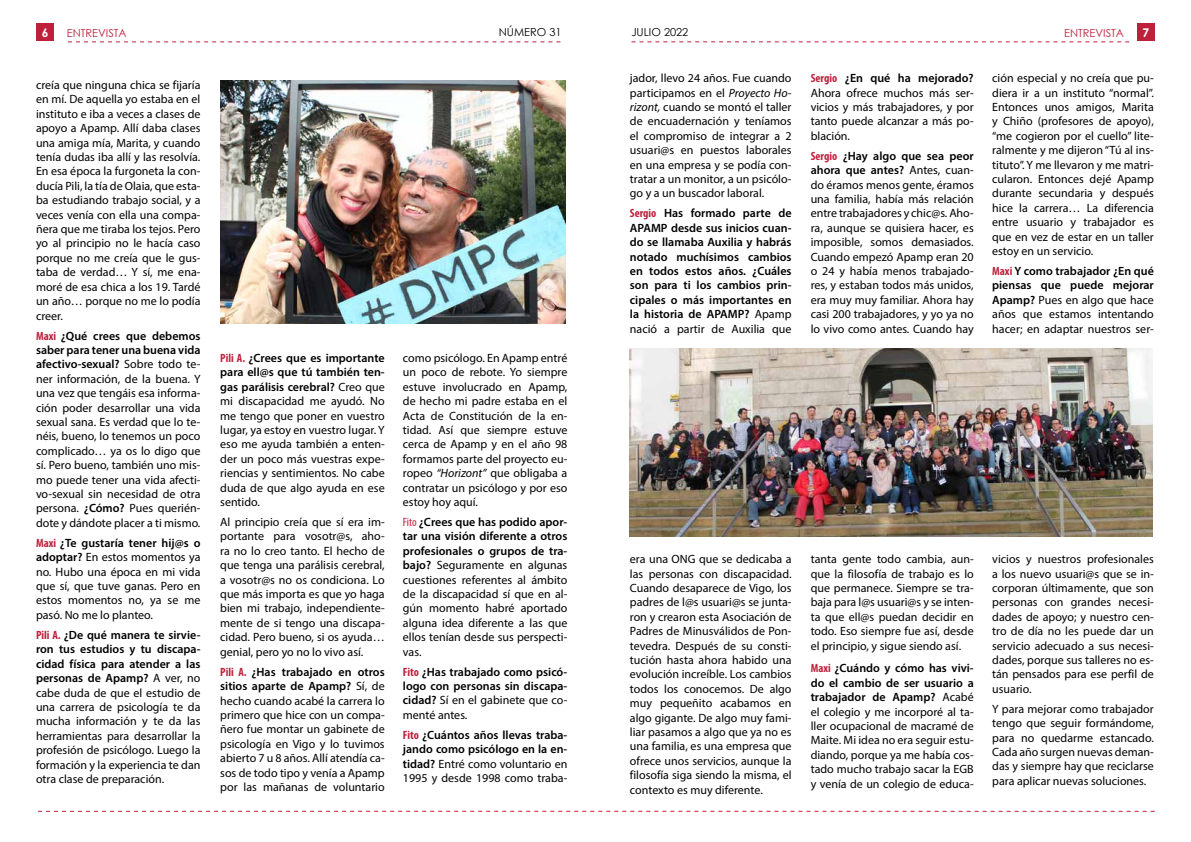
<style>
.page{position:relative;width:1191px;height:842px;background:#fff}
.page>*{position:absolute;margin:0;border:0;box-sizing:border-box;transform-origin:0 0}
.t1{font:12px/14.4px "Myriad Pro";color:#000;text-align:justify}
.t2{font:600 12px/14.4px "Myriad Pro";color:#000;text-align:justify}
.t3{font:700 12px "Century Gothic";color:#fff}
.t4{font:11px "Century Gothic";color:#be203c}
.t5{font:11px "Century Gothic";color:#000}
.s1{font-style:italic}
.s2{font-weight:700;font-stretch:condensed;color:#be203c}
.s3{font-weight:400}
.s4{font-weight:600}
.s5{font-stretch:condensed;color:#be203c}
</style>
<div class="page">
<svg style="left:38px;top:811px;width:1116px;height:1px"></svg>
<svg style="left:631px;top:41px;width:498px;height:1px"></svg>
<div style="left:1137px;top:23px;width:17px;height:18px;background:#be203c"></div>
<svg style="left:68px;top:41px;width:492px;height:1px"></svg>
<div style="left:36px;top:23px;width:18px;height:18px;background:#be203c"></div>
<img style="left:630px;top:349px;width:522px;height:187px">
<img style="left:220px;top:80px;width:345px;height:243px">
<p class="t3" style="left:42px;top:23px;width:8px">6</p>
<p class="t4" style="left:67px;top:25px;width:61px">ENTREVISTA</p>
<p class="t5" style="left:499px;top:25px;width:64px">NÚMERO 31</p>
<p class="t5" style="left:631px;top:24px;width:59px">JULIO 2022</p>
<p class="t4" style="left:1064px;top:25px;width:61px">ENTREVISTA</p>
<p class="t3" style="left:1142px;top:23px;width:8px">7</p>
<p class="t1" style="left:630px;top:71px;width:163px">jador, llevo 24 años. Fue cuando participamos en el <span class="s1">Proyecto Ho&shy;rizont,</span> cuando se montó el taller de encuadernación y teníamos el compromiso de integrar a 2 usuari@s en puestos laborales en una empresa y se podía con&shy;tratar a un monitor, a un psicólo&shy;go y a un buscador laboral.</p>
<p class="t2" style="left:630px;top:206px;width:163px"><span class="s2">Sergio</span> Has formado parte de APAMP desde sus inicios cuan&shy;do se llamaba Auxilia y habrás notado muchísimos cambios en todos estos años. ¿Cuáles son para ti los cambios prin&shy;cipales o más importantes en la historia de APAMP? <span class="s3">Apamp nació a partir de Auxilia que</span></p>
<p class="t1" style="left:810px;top:71px;width:165px"><span class="s2">Sergio</span> <span class="s4">¿En qué ha mejorado?<br></span>Ahora ofrece muchos más ser&shy;vicios y más trabajadores, y por tanto puede alcanzar a más po&shy;blación.</p>
<p class="t1" style="left:810px;top:148px;width:165px"><span class="s2">Sergio</span> <span class="s4">¿Hay algo que sea peor ahora que antes?</span> Antes, cuan&shy;do éramos menos gente, éramos una familia, había más relación entre trabajadores y chic@s. Aho&shy;ra, aunque se quisiera hacer, es imposible, somos demasiados.<br>Cuando empezó Apamp eran 20 o 24 y había menos trabajado&shy;res, y estaban todos más unidos, era muy muy familiar. Ahora hay casi 200 trabajadores, y yo ya no lo vivo como antes. Cuando hay</p>
<p class="t1" style="left:992px;top:71px;width:163px">ción especial y no creía que pu&shy;diera ir a un instituto “normal”.<br>Entonces unos amigos, Marita y Chiño (profesores de apoyo), “me cogieron por el cuello” lite&shy;ralmente y me dijeron “Tú al ins&shy;tituto”. Y me llevaron y me matri&shy;cularon. Entonces dejé Apamp durante secundaria y después hice la carrera… La diferencia entre usuario y trabajador es que en vez de estar en un taller estoy en un servicio.</p>
<p class="t1" style="left:992px;top:264px;width:163px"><span class="s2">Maxi</span> <span class="s4">Y como trabajador ¿En qué piensas que puede mejorar Apamp?</span> Pues en algo que hace años que estamos intentando hacer; en adaptar nuestros ser-</p>
<p class="t1" style="left:36px;top:78px;width:166px">creía que ninguna chica se fijaría en mí. De aquella yo estaba en el instituto e iba a veces a clases de apoyo a Apamp. Allí daba clases una amiga mía, Marita, y cuando tenía dudas iba allí y las resolvía.<br>En esa época la furgoneta la con&shy;ducía Pili, la tía de Olaia, que esta&shy;ba estudiando trabajo social, y a veces venía con ella una compa&shy;ñera que me tiraba los tejos. Pero yo al principio no le hacía caso porque no me creía que le gus&shy;taba de verdad… Y sí, me ena&shy;moré de esa chica a los 19. Tardé un año… porque no me lo podía creer.</p>
<p class="t1" style="left:36px;top:328px;width:166px"><span class="s2">Maxi</span> <span class="s4">¿Qué crees que debemos saber para tener una buena vida afectivo-sexual?</span> Sobre todo te&shy;ner información, de la buena. Y una vez que tengáis esa informa&shy;ción poder desarrollar una vida sexual sana. Es verdad que lo te&shy;néis, bueno, lo tenemos un poco complicado… ya os lo digo que sí. Pero bueno, también uno mis&shy;mo puede tener una vida afecti&shy;vo-sexual sin necesidad de otra persona. <span class="s4">¿Cómo?</span> Pues querién&shy;dote y dándote placer a ti mismo.</p>
<p class="t1" style="left:36px;top:535px;width:166px"><span class="s2">Maxi</span> <span class="s4">¿Te gustaría tener hij@s o adoptar?</span> En estos momentos ya no. Hubo una época en mi vida que sí, que tuve ganas. Pero en estos momentos no, ya se me pasó. No me lo planteo.</p>
<p class="t1" style="left:36px;top:627px;width:166px"><span class="s2">Pili A.</span> <span class="s4">¿De qué manera te sirvie&shy;ron tus estudios y tu discapa&shy;cidad física para atender a las personas de Apamp?</span> A ver, no cabe duda de que el estudio de una carrera de psicología te da mucha información y te da las herramientas para desarrollar la profesión de psicólogo. Luego la formación y la experiencia te dan otra clase de preparación.</p>
<p class="t1" style="left:403px;top:350px;width:166px">como psicólogo. En Apamp entré un poco de rebote. Yo siempre estuve involucrado en Apamp, de hecho mi padre estaba en el Acta de Constitución de la en&shy;tidad. Así que siempre estuve cerca de Apamp y en el año 98 formamos parte del proyecto eu&shy;ropeo <span class="s1">“Horizont”</span> que obligaba a contratar un psicólogo y por eso estoy hoy aquí.</p>
<p class="t1" style="left:403px;top:515px;width:166px"><span class="s5">Fito</span> <span class="s4">¿Crees que has podido apor&shy;tar una visión diferente a otros profesionales o grupos de tra&shy;bajo?</span> Seguramente en algunas cuestiones referentes al ámbito de la discapacidad sí que en al&shy;gún momento habré aportado alguna idea diferente a las que ellos tenían desde sus perspecti&shy;vas.</p>
<p class="t2" style="left:403px;top:664px;width:166px"><span class="s2">Fito</span> ¿Has trabajado como psicó&shy;logo con personas sin discapa&shy;cidad? <span class="s3">Sí en el gabinete que co&shy;menté antes.</span></p>
<p class="t2" style="left:403px;top:727px;width:166px"><span class="s2">Fito</span> ¿Cuántos años llevas traba&shy;jando como psicólogo en la en&shy;tidad? <span class="s3">Entré como voluntario en 1995 y desde 1998 como traba-</span></p>
<p class="t1" style="left:220px;top:350px;width:166px"><span class="s2">Pili A.</span> <span class="s4">¿Crees que es importante para ell@s que tú también ten&shy;gas parálisis cerebral?</span> Creo que mi discapacidad me ayudó. No me tengo que poner en vuestro lugar, ya estoy en vuestro lugar. Y eso me ayuda también a enten&shy;der un poco más vuestras expe&shy;riencias y sentimientos. No cabe duda de que algo ayuda en ese sentido.</p>
<p class="t1" style="left:220px;top:515px;width:166px">Al principio creía que sí era im&shy;portante para vosotr@s, aho&shy;ra no lo creo tanto. El hecho de que tenga una parálisis cerebral, a vosotr@s no os condiciona. Lo que más importa es que yo haga bien mi trabajo, independiente&shy;mente de si tengo una discapa&shy;cidad. Pero bueno, si os ayuda… genial, pero yo no lo vivo así.</p>
<p class="t1" style="left:220px;top:664px;width:166px"><span class="s2">Pili A.</span> <span class="s4">¿Has trabajado en otros sitios aparte de Apamp?</span> Sí, de hecho cuando acabé la carrera lo primero que hice con un compa&shy;ñero fue montar un gabinete de psicología en Vigo y lo tuvimos abierto 7 u 8 años. Allí atendía ca&shy;sos de todo tipo y venía a Apamp por las mañanas de voluntario</p>
<p class="t1" style="left:992px;top:552px;width:163px">vicios y nuestros profesionales a los nuevo usuari@s que se in&shy;corporan últimamente, que son personas con grandes necesi&shy;dades de apoyo; y nuestro cen&shy;tro de día no les puede dar un servicio adecuado a sus necesi&shy;dades, porque sus talleres no es&shy;tán pensados para ese perfil de usuario.</p>
<p class="t1" style="left:992px;top:701px;width:163px">Y para mejorar como trabajador tengo que seguir formándome, para no quedarme estancado.<br>Cada año surgen nuevas deman&shy;das y siempre hay que reciclarse para aplicar nuevas soluciones.</p>
<p class="t1" style="left:630px;top:552px;width:163px">era una ONG que se dedicaba a las personas con discapacidad.<br>Cuando desaparece de Vigo, los padres de l@s usuari@s se junta&shy;ron y crearon esta Asociación de Padres de Minusválidos de Pon&shy;tevedra. Después de su consti&shy;tución hasta ahora habido una evolución increíble. Los cambios todos los conocemos. De algo muy pequeñito acabamos en algo gigante. De algo muy fami&shy;liar pasamos a algo que ya no es una familia, es una empresa que ofrece unos servicios, aunque la filosofía siga siendo la misma, el contexto es muy diferente.</p>
<p class="t1" style="left:810px;top:552px;width:165px">tanta gente todo cambia, aun&shy;que la filosofía de trabajo es lo que permanece. Siempre se tra&shy;baja para l@s usuari@s y se inten&shy;ta que ell@s puedan decidir en todo. Eso siempre fue así, desde el principio, y sigue siendo así.</p>
<p class="t1" style="left:810px;top:661px;width:165px"><span class="s2">Maxi</span> <span class="s4">¿Cuándo y cómo has vivi&shy;do el cambio de ser usuario a trabajador de Apamp?</span> Acabé el colegio y me incorporé al ta&shy;ller ocupacional de macramé de Maite. Mi idea no era seguir estu&shy;diando, porque ya me había cos&shy;tado mucho trabajo sacar la EGB y venía de un colegio de educa-</p>
</div>
